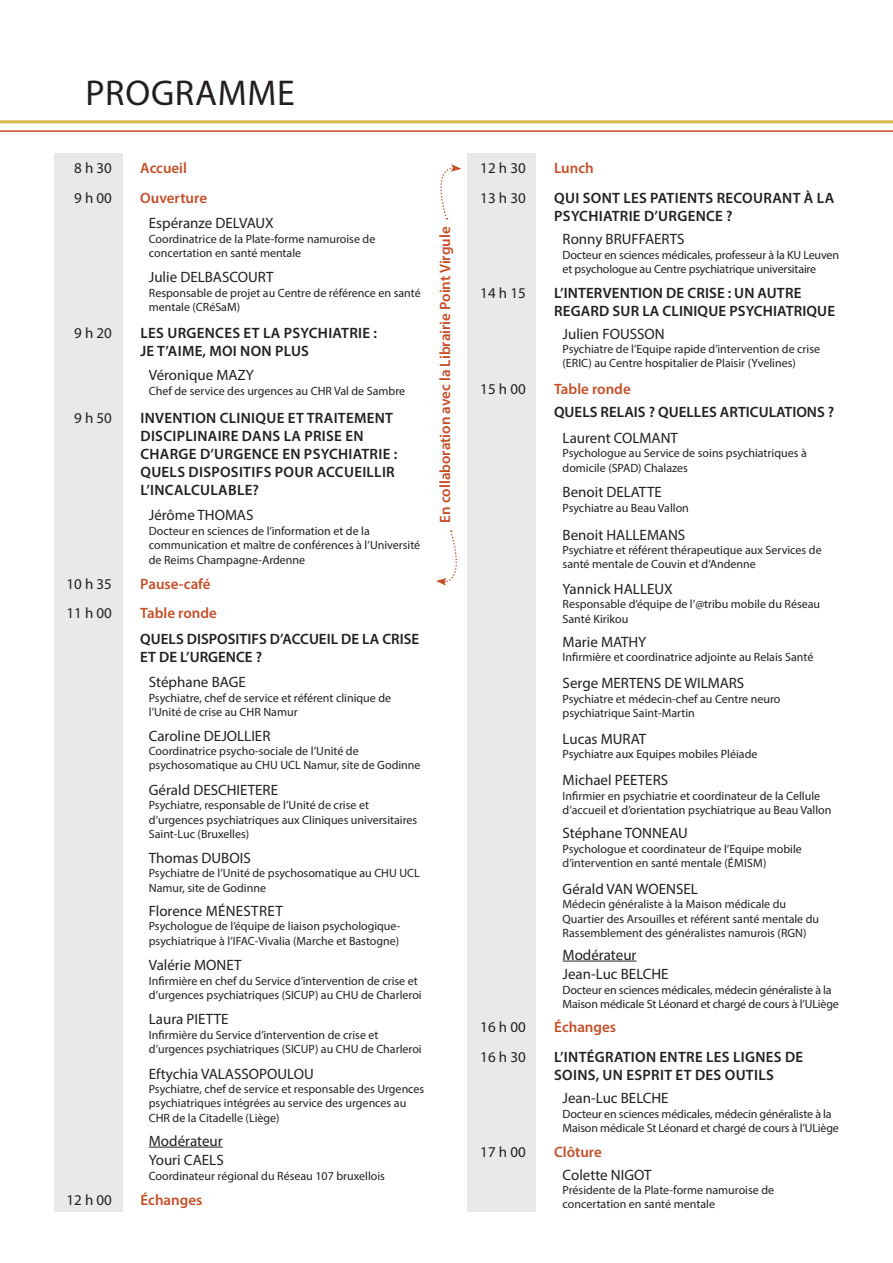
<style>
.page{position:relative;width:893px;height:1263px;background:#fff}
.page>*{position:absolute;margin:0;border:0;box-sizing:border-box;transform-origin:0 0}
.t1{font:36px "Myriad Pro";letter-spacing:.02em;color:#231f20}
.t2{font:15px "Myriad Pro";color:#231f20}
.t3{font:600 15px/18px "Myriad Pro";letter-spacing:.02em;color:#231f20}
.t4{font:600 15px "Myriad Pro";color:#c64e27}
.t5{font:600 15px/18px "Myriad Pro";color:#231f20}
.t6{font:15px "Myriad Pro";letter-spacing:.02em;color:#231f20}
.t7{font:12px/14.4px "Myriad Pro";color:#231f20}
</style>
<div class="page">
<div style="left:54px;top:153px;width:68px;height:1059px;background:#e9e9eb"></div>
<hr style="left:0;top:120px;width:893px;height:3px;background:#d8b945">
<hr style="left:0;top:130px;width:893px;height:2px;background:#c64e27">
<div style="left:468px;top:153px;width:68px;height:1059px;background:#e9e9eb"></div>
<hr style="left:563px;top:961px;width:73px;height:1px;background:#231f20">
<hr style="left:149px;top:1147px;width:74px;height:1px;background:#231f20">
<svg style="left:440px;top:164px;width:21px;height:55px"></svg>
<svg style="left:436px;top:530px;width:21px;height:56px"></svg>
<p class="t1" style="left:85px;top:71px;width:211px">PROGRAMME</p>
<p class="t2" style="left:74px;top:159px;width:39px">8 h 30</p>
<p class="t4" style="left:140px;top:158px;width:48px">Accueil</p>
<p class="t2" style="left:74px;top:188px;width:39px">9 h 00</p>
<p class="t4" style="left:140px;top:188px;width:68px">Ouverture</p>
<p class="t2" style="left:149px;top:214px;width:126px">Espéranze DELVAUX</p>
<p class="t7" style="left:149px;top:231px;width:228px">Coordinatrice de la Plate-forme namuroise de concertation en santé mentale</p>
<p class="t2" style="left:149px;top:268px;width:126px">Julie DELBASCOURT</p>
<p class="t7" style="left:149px;top:285px;width:273px">Responsable de projet au Centre de référence en santé mentale (CRéSaM)</p>
<p class="t2" style="left:74px;top:323px;width:39px">9 h 20</p>
<p class="t3" style="left:140px;top:323px;width:238px">LES URGENCES ET LA PSYCHIATRIE :</p>
<p class="t3" style="left:140px;top:341px;width:170px">JE T’AIME, MOI NON PLUS</p>
<p class="t2" style="left:149px;top:366px;width:107px">Véronique MAZY</p>
<p class="t7" style="left:149px;top:383px;width:258px">Chef de service des urgences au CHR Val de Sambre</p>
<p class="t2" style="left:74px;top:408px;width:39px">9 h 50</p>
<p class="t3" style="left:140px;top:408px;width:258px">INVENTION CLINIQUE ET TRAITEMENT<br>DISCIPLINAIRE DANS LA PRISE EN<br>CHARGE D’URGENCE EN PSYCHIATRIE :<br>QUELS DISPOSITIFS POUR ACCUEILLIR<br>L’INCALCULABLE?</p>
<p class="t2" style="left:149px;top:506px;width:106px">Jérôme THOMAS</p>
<p class="t7" style="left:149px;top:523px;width:273px">Docteur en sciences de l’information et de la communication et maître de conférences à l’Université de Reims Champagne-Ardenne</p>
<p class="t2" style="left:67px;top:574px;width:47px">10 h 35</p>
<p class="t4" style="left:140px;top:574px;width:72px">Pause-café</p>
<p class="t2" style="left:67px;top:604px;width:47px">11 h 00</p>
<p class="t4" style="left:140px;top:604px;width:78px">Table ronde</p>
<p class="t5" style="left:140px;top:629px;width:280px">QUELS DISPOSITIFS D’ACCUEIL DE LA CRISE<br>ET DE L’URGENCE ?</p>
<p class="t2" style="left:149px;top:673px;width:99px">Stéphane BAGE</p>
<p class="t7" style="left:149px;top:690px;width:244px">Psychiatre, chef de service et référent clinique de l’Unité de crise au CHR Namur</p>
<p class="t2" style="left:149px;top:726px;width:123px">Caroline DEJOLLIER</p>
<p class="t7" style="left:149px;top:743px;width:273px">Coordinatrice psycho-sociale de l’Unité de psychosomatique au CHU UCL Namur, site de Godinne</p>
<p class="t2" style="left:149px;top:780px;width:131px">Gérald DESCHIETERE</p>
<p class="t7" style="left:149px;top:798px;width:270px">Psychiatre, responsable de l’Unité de crise et d’urgences psychiatriques aux Cliniques universitaires<br>Saint-Luc (Bruxelles)</p>
<p class="t2" style="left:149px;top:848px;width:103px">Thomas DUBOIS</p>
<p class="t7" style="left:149px;top:866px;width:272px">Psychiatre de l’Unité de psychosomatique au CHU UCL<br>Namur, site de Godinne</p>
<p class="t6" style="left:149px;top:902px;width:135px">Florence MÉNESTRET</p>
<p class="t7" style="left:149px;top:919px;width:253px">Psychologue de l’équipe de liaison psychologique&shy;psychiatrique à l’IFAC-Vivalia (Marche et Bastogne)</p>
<p class="t2" style="left:149px;top:956px;width:94px">Valérie MONET</p>
<p class="t7" style="left:149px;top:973px;width:274px">Infirmière en chef du Service d’intervention de crise et d’urgences psychiatriques (SICUP) au CHU de Charleroi</p>
<p class="t2" style="left:149px;top:1010px;width:81px">Laura PIETTE</p>
<p class="t7" style="left:149px;top:1027px;width:274px">Infirmière du Service d’intervention de crise et d’urgences psychiatriques (SICUP) au CHU de Charleroi</p>
<p class="t2" style="left:149px;top:1064px;width:166px">Eftychia VALASSOPOULOU</p>
<p class="t7" style="left:149px;top:1081px;width:277px">Psychiatre, chef de service et responsable des Urgences psychiatriques intégrées au service des urgences au<br>CHR de la Citadelle (Liège)</p>
<p class="t2" style="left:149px;top:1131px;width:75px">Modérateur</p>
<p class="t2" style="left:149px;top:1151px;width:76px">Youri CAELS</p>
<p class="t7" style="left:149px;top:1168px;width:238px">Coordinateur régional du Réseau 107 bruxellois</p>
<p class="t2" style="left:67px;top:1191px;width:47px">12 h 00</p>
<p class="t4" style="left:140px;top:1190px;width:63px">Échanges</p>
<p class="t4" style="left:436px;top:523px;width:297px;rotate:-90deg">En collaboration avec la Librairie Point Virgule</p>
<p class="t2" style="left:480px;top:159px;width:47px">12 h 30</p>
<p class="t4" style="left:554px;top:158px;width:41px">Lunch</p>
<p class="t2" style="left:480px;top:188px;width:47px">13 h 30</p>
<p class="t3" style="left:554px;top:188px;width:281px">QUI SONT LES PATIENTS RECOURANT À LA<br>PSYCHIATRIE D’URGENCE ?</p>
<p class="t2" style="left:563px;top:230px;width:123px">Ronny BRUFFAERTS</p>
<p class="t7" style="left:563px;top:247px;width:278px">Docteur en sciences médicales, professeur à la KU Leuven et psychologue au Centre psychiatrique universitaire</p>
<p class="t2" style="left:480px;top:284px;width:47px">14 h 15</p>
<p class="t3" style="left:554px;top:284px;width:282px">L’INTERVENTION DE CRISE : UN AUTRE<br>REGARD SUR LA CLINIQUE PSYCHIATRIQUE</p>
<p class="t2" style="left:563px;top:324px;width:104px">Julien FOUSSON</p>
<p class="t7" style="left:563px;top:342px;width:259px">Psychiatre de l’Equipe rapide d’intervention de crise (ERIC) au Centre hospitalier de Plaisir (Yvelines)</p>
<p class="t2" style="left:480px;top:380px;width:47px">15 h 00</p>
<p class="t4" style="left:554px;top:379px;width:78px">Table ronde</p>
<p class="t5" style="left:554px;top:403px;width:282px">QUELS RELAIS ? QUELLES ARTICULATIONS ?</p>
<p class="t2" style="left:563px;top:429px;width:117px">Laurent COLMANT</p>
<p class="t7" style="left:563px;top:446px;width:246px">Psychologue au Service de soins psychiatriques à domicile (SPAD) Chalazes</p>
<p class="t2" style="left:563px;top:483px;width:101px">Benoit DELATTE</p>
<p class="t7" style="left:563px;top:500px;width:128px">Psychiatre au Beau Vallon</p>
<p class="t2" style="left:563px;top:525px;width:124px">Benoit HALLEMANS</p>
<p class="t7" style="left:563px;top:543px;width:261px">Psychiatre et référent thérapeutique aux Services de santé mentale de Couvin et d’Andenne</p>
<p class="t2" style="left:563px;top:580px;width:112px">Yannick HALLEUX</p>
<p class="t7" style="left:563px;top:597px;width:259px">Responsable d’équipe de l’@tribu mobile du Réseau<br>Santé Kirikou</p>
<p class="t2" style="left:563px;top:633px;width:85px">Marie MATHY</p>
<p class="t7" style="left:563px;top:650px;width:252px">Infirmière et coordinatrice adjointe au Relais Santé</p>
<p class="t2" style="left:563px;top:674px;width:183px">Serge MERTENS DE WILMARS</p>
<p class="t7" style="left:563px;top:691px;width:219px">Psychiatre et médecin-chef au Centre neuro psychiatrique Saint-Martin</p>
<p class="t2" style="left:563px;top:729px;width:85px">Lucas MURAT</p>
<p class="t7" style="left:563px;top:747px;width:196px">Psychiatre aux Equipes mobiles Pléiade</p>
<p class="t2" style="left:563px;top:771px;width:107px">Michael PEETERS</p>
<p class="t7" style="left:563px;top:788px;width:270px">Infirmier en psychiatrie et coordinateur de la Cellule d’accueil et d’orientation psychiatrique au Beau Vallon</p>
<p class="t2" style="left:563px;top:824px;width:127px">Stéphane TONNEAU</p>
<p class="t7" style="left:563px;top:841px;width:241px">Psychologue et coordinateur de l’Equipe mobile d’intervention en santé mentale (ÉMISM)</p>
<p class="t2" style="left:563px;top:879px;width:137px">Gérald VAN WOENSEL</p>
<p class="t7" style="left:563px;top:897px;width:258px">Médecin généraliste à la Maison médicale du<br>Quartier des Arsouilles et référent santé mentale du<br>Rassemblement des généralistes namurois (RGN)</p>
<p class="t2" style="left:563px;top:945px;width:75px">Modérateur</p>
<p class="t2" style="left:563px;top:965px;width:108px">Jean-Luc BELCHE</p>
<p class="t7" style="left:563px;top:982px;width:278px">Docteur en sciences médicales, médecin généraliste à la<br>Maison médicale St Léonard et chargé de cours à l’ULiège</p>
<p class="t2" style="left:480px;top:1017px;width:47px">16 h 00</p>
<p class="t4" style="left:554px;top:1017px;width:63px">Échanges</p>
<p class="t2" style="left:480px;top:1047px;width:47px">16 h 30</p>
<p class="t3" style="left:554px;top:1047px;width:251px">L’INTÉGRATION ENTRE LES LIGNES DE<br>SOINS, UN ESPRIT ET DES OUTILS</p>
<p class="t2" style="left:563px;top:1089px;width:108px">Jean-Luc BELCHE</p>
<p class="t7" style="left:563px;top:1106px;width:278px">Docteur en sciences médicales, médecin généraliste à la<br>Maison médicale St Léonard et chargé de cours à l’ULiège</p>
<p class="t2" style="left:480px;top:1143px;width:47px">17 h 00</p>
<p class="t4" style="left:554px;top:1143px;width:49px">Clôture</p>
<p class="t2" style="left:563px;top:1165px;width:90px">Colette NIGOT</p>
<p class="t7" style="left:563px;top:1182px;width:213px">Présidente de la Plate-forme namuroise de concertation en santé mentale</p>
</div>
